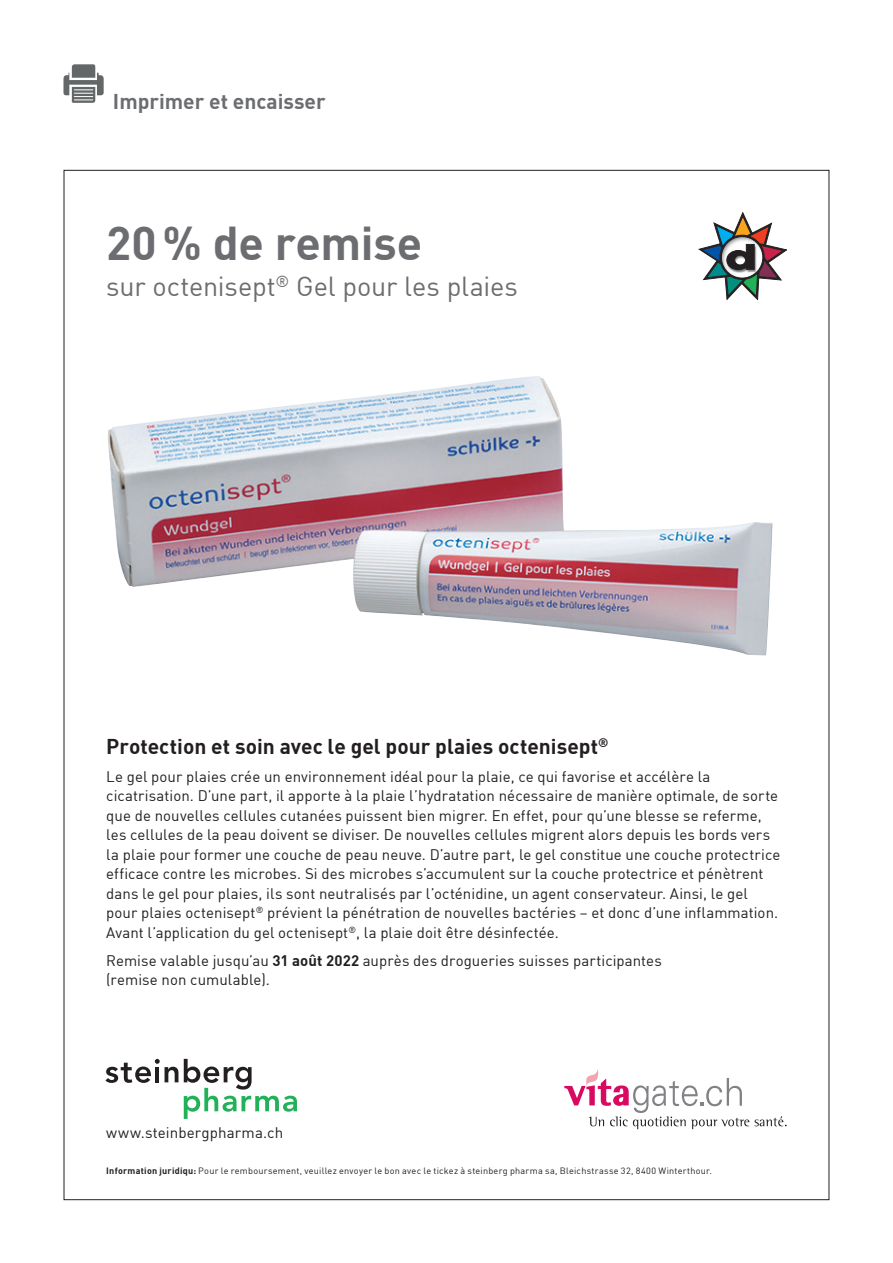
<style>
.page{position:relative;width:893px;height:1263px;background:#fff}
.page>*{position:absolute;margin:0;border:0;box-sizing:border-box;transform-origin:0 0}
.t1{font:46.5px "DIN Bold";letter-spacing:-.005em;color:#6c6d70}
.t2{font:27px "DIN";letter-spacing:-.005em;color:#6c6d70}
.t3{font:21px "DIN Bold";color:#231f20}
.t4{font:21px "DIN Bold";color:#6c6d70}
.t5{font:15px/19.5px "DIN";letter-spacing:.005em;color:#231f20}
.t6{font:9px "DIN";letter-spacing:.03em;color:#231f20}
.s1{font-family:"DIN Bold"}
</style>
<div class="page">
<svg style="left:699px;top:213px;width:88px;height:87px"></svg>
<svg style="left:63px;top:64px;width:41px;height:39px"></svg>
<svg style="left:564px;top:1069px;width:223px;height:60px"></svg>
<img style="left:108px;top:376px;width:664px;height:279px">
<svg style="left:105px;top:1059px;width:73px;height:24px"></svg>
<svg style="left:184px;top:1059px;width:113px;height:60px"></svg>
<h3 class="t4" style="left:113px;top:87px;width:214px">Imprimer et encaisser</h3>
<h1 class="t1" style="left:106px;top:213px;width:318px">20% de remise</h1>
<h2 class="t2" style="left:106px;top:269px;width:413px">sur octenisept<sup>®</sup> Gel pour les plaies</h2>
<h3 class="t3" style="left:106px;top:732px;width:504px">Protection et soin avec le gel pour plaies octenisept<sup>®</sup></h3>
<p class="t5" style="left:106px;top:766px;width:675px">Le gel pour plaies crée un environnement idéal pour la plaie, ce qui favorise et accélère la cicatrisation. D’une part, il apporte à la plaie l’hydratation nécessaire de manière optimale, de sorte que de nouvelles cellules cutanées puissent bien migrer. En effet, pour qu’une blesse se referme, les cellules de la peau doivent se diviser. De nouvelles cellules migrent alors depuis les bords vers la plaie pour former une couche de peau neuve. D’autre part, le gel constitue une couche protectrice efficace contre les microbes. Si des microbes s’accumulent sur la couche protectrice et pénètrent dans le gel pour plaies, ils sont neutralisés par l’octénidine, un agent conservateur. Ainsi, le gel pour plaies octenisept<sup>®</sup> prévient la pénétration de nouvelles bactéries – et donc d’une inflammation.<br>Avant l’application du gel octenisept<sup>®</sup>, la plaie doit être désinfectée.</p>
<p class="t5" style="left:106px;top:950px;width:557px">Remise valable jusqu’au <span class="s1">31 août 2022</span> auprès des drogueries suisses participantes (remise non cumulable).</p>
<p class="t5" style="left:106px;top:1123px;width:178px">www.steinbergpharma.ch</p>
<p class="t6" style="left:106px;top:1165px;width:607px"><span class="s1">Information juridiqu:</span> Pour le remboursement, veuillez envoyer le bon avec le tickez à steinberg pharma sa, Bleichstrasse 32, 8400 Winterthour.</p>
</div>
